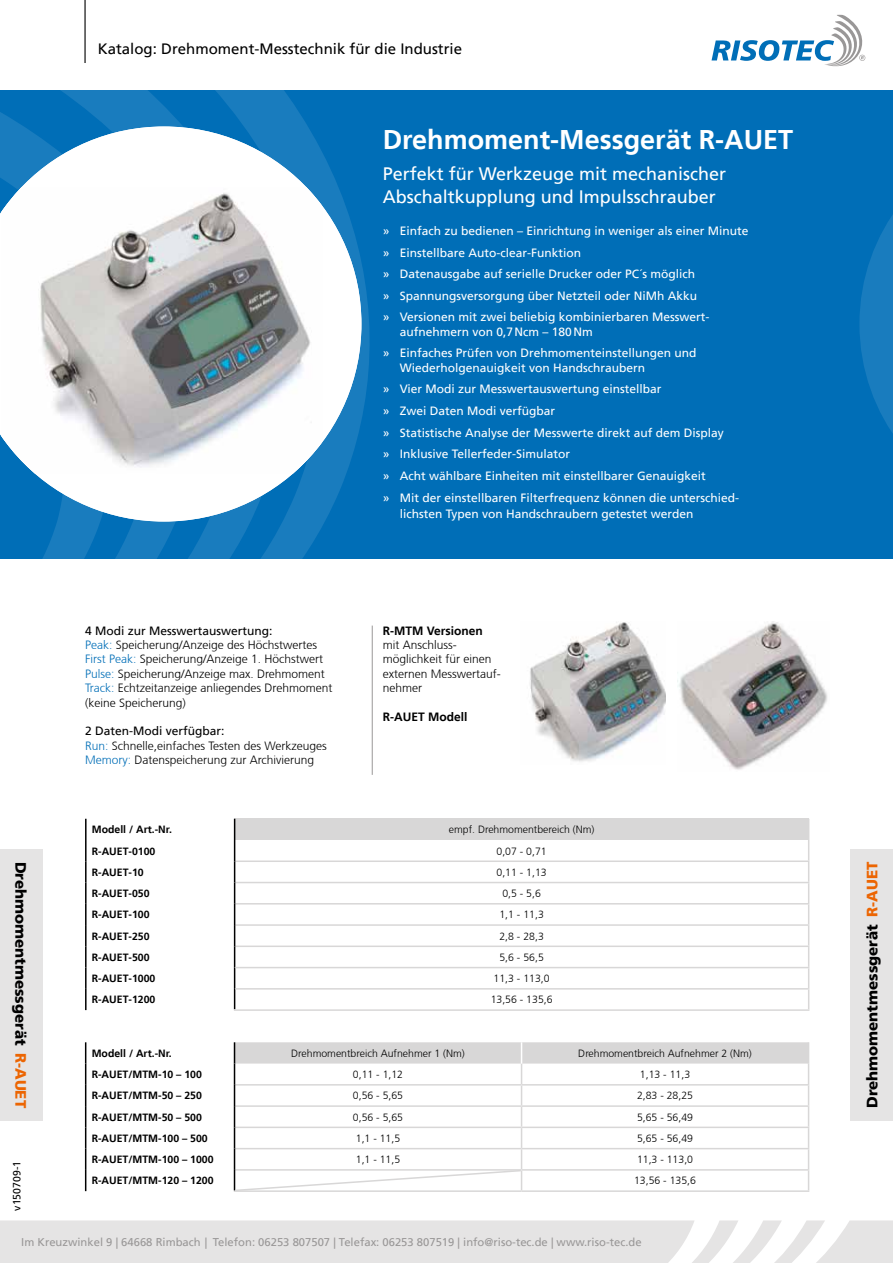
<style>
.page{position:relative;width:893px;height:1263px;background:#fff}
.page>*{position:absolute;margin:0;border:0;box-sizing:border-box;transform-origin:0 0}
.t1{font:700 27px "Frutiger LT";color:#fff}
.t2{font:18px/22.5px "Frutiger LT";color:#fff}
.t3{font:900 15px "Frutiger LT";color:#000}
.t4{font:15px "Frutiger LT";color:#000}
.t5{font:12px/21.6px "Frutiger LT";color:#fff}
.t6{font:300 12px/14.4px "Frutiger CE";color:#000}
.t7{font:12px "Frutiger LT";color:#000}
.t8{font:700 12px "Frutiger LT";color:#000}
.t9{font:11.25px "Frutiger LT";color:#999797}
.t10{font:300 10.5px "Frutiger CE";color:#000}
.t11{font:700 10.5px "Frutiger LT";color:#000}
.t12{font:10.5px "Frutiger LT";color:#000}
.s1{color:#ec6502}
.s2{color:#006eb7}
</style>
<div class="page">
<div style="left:0;top:90px;width:893px;height:468px;background:#006eb7"></div>
<svg style="left:0;top:90px;width:370px;height:468px"></svg>
<hr style="left:84px;top:0;width:2px;height:63px;background:#000">
<svg style="left:711px;top:15px;width:154px;height:51px"></svg>
<svg style="left:0;top:1220px;width:893px;height:43px;background:#e8e7e7"></svg>
<svg style="left:859px;top:215px;width:34px;height:218px"></svg>
<div style="left:850px;top:849px;width:43px;height:272px;background:#e5e4e4"></div>
<div style="left:0;top:849px;width:43px;height:272px;background:#e5e4e4"></div>
<img style="left:678px;top:622px;width:150px;height:148px">
<svg style="left:0;top:126px;width:361px;height:395px;fill:#fff"></svg>
<img style="left:1px;top:187px;width:321px;height:287px">
<img style="left:530px;top:622px;width:135px;height:140px">
<hr style="left:372px;top:625px;width:1px;height:150px;background:#999797">
<div style="left:235px;top:819px;width:574px;height:21px;background:#d8d7d7"></div>
<hr style="left:235px;top:860px;width:574px;height:2px;background:#d8d7d7">
<hr style="left:235px;top:882px;width:574px;height:1px;background:#d8d7d7">
<hr style="left:235px;top:903px;width:574px;height:1px;background:#d8d7d7">
<hr style="left:235px;top:924px;width:574px;height:2px;background:#d8d7d7">
<hr style="left:235px;top:945px;width:574px;height:2px;background:#d8d7d7">
<svg style="left:808px;top:840px;width:1px;height:169px"></svg>
<hr style="left:85px;top:819px;width:2px;height:21px;background:#000">
<hr style="left:85px;top:840px;width:2px;height:21px;background:#000">
<hr style="left:85px;top:861px;width:2px;height:21px;background:#000">
<hr style="left:85px;top:882px;width:2px;height:22px;background:#000">
<hr style="left:85px;top:904px;width:2px;height:21px;background:#000">
<hr style="left:85px;top:925px;width:2px;height:21px;background:#000">
<hr style="left:85px;top:946px;width:2px;height:21px;background:#000">
<hr style="left:85px;top:967px;width:2px;height:22px;background:#000">
<hr style="left:85px;top:989px;width:2px;height:21px;background:#000">
<svg style="left:234px;top:819px;width:1px;height:190px"></svg>
<hr style="left:235px;top:967px;width:574px;height:1px;background:#d8d7d7">
<hr style="left:235px;top:988px;width:574px;height:1px;background:#d8d7d7">
<hr style="left:234px;top:1009px;width:575px;height:2px;background:#d8d7d7">
<hr style="left:234px;top:1190px;width:288px;height:2px;background:#d8d7d7">
<hr style="left:522px;top:1190px;width:287px;height:2px;background:#d8d7d7">
<svg style="left:85px;top:1042px;width:1px;height:149px"></svg>
<svg style="left:234px;top:1042px;width:575px;height:148px"></svg>
<p class="t4" style="left:98px;top:40px;width:366px">Katalog: Drehmoment-Messtechnik für die Industrie</p>
<p class="t3" style="left:30px;top:861px;width:248px;rotate:90deg">Drehmomentmessgerät <span class="s1">R-AUET</span></p>
<p class="t12" style="left:11px;top:1211px;width:51px;rotate:-90deg">v150709-1</p>
<p class="t7" style="left:85px;top:623px;width:189px">4 Modi zur Messwertauswertung:</p>
<p class="t6" style="left:85px;top:637px;width:249px"><span class="s2">Peak:</span> Speicherung/Anzeige des Höchstwertes <span class="s2">First Peak:</span> Speicherung/Anzeige 1. Höchstwert <span class="s2">Pulse:</span> Speicherung/Anzeige max. Drehmoment <span class="s2">Track:</span> Echtzeitanzeige anliegendes Drehmoment (keine Speicherung)</p>
<p class="t7" style="left:85px;top:724px;width:141px">2 Daten-Modi verfügbar:</p>
<p class="t6" style="left:85px;top:738px;width:243px"><span class="s2">Run:</span> Schnelle,einfaches Testen des Werkzeuges<br><span class="s2">Memory:</span> Datenspeicherung zur Archivierung</p>
<h1 class="t1" style="left:383px;top:123px;width:412px">Drehmoment-Messgerät R-AUET</h1>
<h2 class="t2" style="left:383px;top:163px;width:345px">Perfekt für Werkzeuge mit mechanischer<br>Abschaltkupplung und Impulsschrauber</h2>
<p class="t5" style="left:383px;top:220px;width:367px">» Einfach zu bedienen – Einrichtung in weniger als einer Minute » Einstellbare Auto-clear-Funktion<br>» Datenausgabe auf serielle Drucker oder PC´s möglich<br>» Spannungsversorgung über Netzteil oder NiMh Akku<br>» Versionen mit zwei beliebig kombinierbaren Messwert-</p>
<p class="t5" style="left:383px;top:321px;width:315px;text-indent:17px">aufnehmern von 0,7Ncm – 180Nm<br>» Einfaches Prüfen von Drehmomenteinstellungen und</p>
<p class="t5" style="left:383px;top:357px;width:358px;text-indent:17px">Wiederholgenauigkeit von Handschraubern<br>» Vier Modi zur Messwertauswertung einstellbar<br>» Zwei Daten Modi verfügbar<br>» Statistische Analyse der Messwerte direkt auf dem Display<br>» Inklusive Tellerfeder-Simulator<br>» Acht wählbare Einheiten mit einstellbarer Genauigkeit<br>» Mit der einstellbaren Filterfrequenz können die unterschied-</p>
<p class="t5" style="left:400px;top:503px;width:295px">lichsten Typen von Handschraubern getestet werden</p>
<p class="t8" style="left:383px;top:623px;width:102px">R-MTM Versionen</p>
<p class="t6" style="left:383px;top:637px;width:120px">mit Anschluss&shy;möglichkeit für einen externen Messwertauf&shy;nehmer</p>
<p class="t8" style="left:383px;top:710px;width:86px">R-AUET Modell</p>
<p class="t11" style="left:92px;top:823px;width:82px">Modell / Art.-Nr.</p>
<p class="t10" style="left:449px;top:823px;width:147px">empf. Drehmomentbereich (Nm)</p>
<p class="t11" style="left:92px;top:845px;width:65px">R-AUET-0100</p>
<p class="t10" style="left:497px;top:845px;width:52px">0,07 - 0,71</p>
<p class="t11" style="left:92px;top:866px;width:53px">R-AUET-10</p>
<p class="t10" style="left:497px;top:866px;width:52px">0,11 - 1,13</p>
<p class="t11" style="left:92px;top:887px;width:59px">R-AUET-050</p>
<p class="t10" style="left:502px;top:887px;width:40px">0,5 - 5,6</p>
<p class="t11" style="left:92px;top:908px;width:59px">R-AUET-100</p>
<p class="t10" style="left:499px;top:908px;width:46px">1,1 - 11,3</p>
<p class="t11" style="left:92px;top:930px;width:59px">R-AUET-250</p>
<p class="t10" style="left:499px;top:930px;width:46px">2,8 - 28,3</p>
<p class="t11" style="left:92px;top:951px;width:59px">R-AUET-500</p>
<p class="t10" style="left:499px;top:951px;width:46px">5,6 - 56,5</p>
<p class="t11" style="left:92px;top:972px;width:65px">R-AUET-1000</p>
<p class="t10" style="left:494px;top:972px;width:58px">11,3 - 113,0</p>
<p class="t11" style="left:92px;top:993px;width:65px">R-AUET-1200</p>
<p class="t10" style="left:491px;top:994px;width:63px">13,56 - 135,6</p>
<p class="t11" style="left:92px;top:1047px;width:82px">Modell / Art.-Nr.</p>
<p class="t10" style="left:291px;top:1047px;width:175px">Drehmomentbreich Aufnehmer 1 (Nm)</p>
<p class="t10" style="left:578px;top:1047px;width:175px">Drehmomentbreich Aufnehmer 2 (Nm)</p>
<p class="t11" style="left:92px;top:1068px;width:112px">R-AUET/MTM-10 – 100</p>
<p class="t10" style="left:353px;top:1068px;width:52px">0,11 - 1,12</p>
<p class="t10" style="left:640px;top:1068px;width:52px">1,13 - 11,3</p>
<p class="t11" style="left:92px;top:1089px;width:112px">R-AUET/MTM-50 – 250</p>
<p class="t10" style="left:353px;top:1090px;width:52px">0,56 - 5,65</p>
<p class="t10" style="left:637px;top:1090px;width:58px">2,83 - 28,25</p>
<p class="t11" style="left:92px;top:1111px;width:112px">R-AUET/MTM-50 – 500</p>
<p class="t10" style="left:353px;top:1111px;width:52px">0,56 - 5,65</p>
<p class="t10" style="left:637px;top:1111px;width:58px">5,65 - 56,49</p>
<p class="t11" style="left:92px;top:1132px;width:118px">R-AUET/MTM-100 – 500</p>
<p class="t10" style="left:356px;top:1132px;width:46px">1,1 - 11,5</p>
<p class="t10" style="left:637px;top:1132px;width:58px">5,65 - 56,49</p>
<p class="t11" style="left:92px;top:1153px;width:123px">R-AUET/MTM-100 – 1000</p>
<p class="t10" style="left:356px;top:1153px;width:46px">1,1 - 11,5</p>
<p class="t10" style="left:637px;top:1153px;width:58px">11,3 - 113,0</p>
<p class="t11" style="left:92px;top:1175px;width:123px">R-AUET/MTM-120 – 1200</p>
<p class="t10" style="left:634px;top:1175px;width:63px">13,56 - 135,6</p>
<p class="t9" style="left:21px;top:1235px;width:622px">Im Kreuzwinkel 9 | 64668 Rimbach | Telefon: 06253 807507 | Telefax: 06253 807519 | info@riso-tec.de | www.riso-tec.de</p>
<p class="t3" style="left:863px;top:1108px;width:248px;rotate:-90deg">Drehmomentmessgerät <span class="s1">R-AUET</span></p>
</div>
